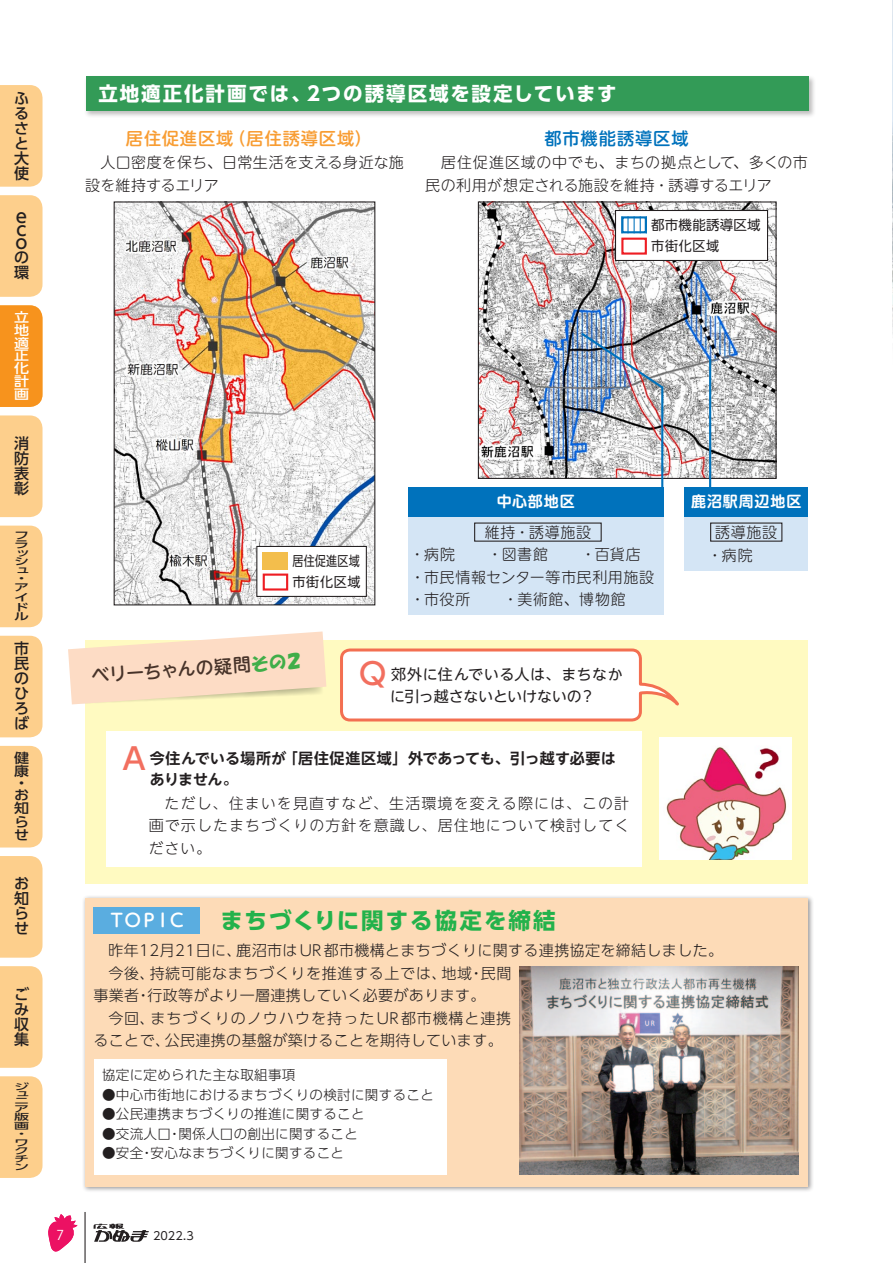
<style>
.page{position:relative;width:893px;height:1263px;background:#fff}
.page>*{position:absolute;margin:0;border:0;box-sizing:border-box;transform-origin:0 0}
.t1{font:700 22.5px "UD Shin Go Pro";letter-spacing:.085em;color:#23b24b}
.t2{font:700 19.5px "UD Shin Go Pro";letter-spacing:.1em;color:#fff}
.t3{font:500 18px "UD Shin M Go Pro";color:#473329}
.t4{font:500 18px "UD Shin M Go Pro";letter-spacing:-.16em;color:#fff}
.t5{font:500 18px/12.9px "UD Shin Go Pro";color:#231f20;text-align:justify}
.t6{font:500 17.25px "UD Shin M Go Pro";letter-spacing:.05em;color:#f89d33}
.t7{font:500 17.25px "UD Shin M Go Pro";letter-spacing:.05em;color:#0072bc}
.t8{font:300 15px/22.5px "UD Shin M Go Pro";letter-spacing:.03em;color:#231f20}
.t9{font:300 15px "UD Shin Go Pro";letter-spacing:.025em;color:#231f20}
.t10{font:300 15px/22.5px "UD Shin Go NT Pro";letter-spacing:.07em;color:#231f20;text-align:justify}
.t11{font:700 15px/21px "UD Shin Go NT Pro De";letter-spacing:.015em;color:#231f20}
.t12{font:300 15px/22.5px "UD Shin M Go Pro";letter-spacing:.01em;color:#231f20}
.t13{font:15px/22.5px "UD Shin Go NT Pro";letter-spacing:.005em;color:#231f20;text-align:center}
.t14{font:300 15px "UD Shin Go Pro";letter-spacing:.045em;color:#231f20}
.t15{font:300 15px "UD Shin Go Pro";letter-spacing:.07em;color:#231f20}
.t16{font:500 15px/15px "UD Shin Go Pro";color:#231f20;text-align:justify}
.t17{font:700 15px "UD Shin M Go Pro De";letter-spacing:.06em;color:#fff}
.t18{font:300 13.5px "UD Shin Go Pro";letter-spacing:.025em;color:#231f20}
.t19{font:13.5px/21.3px "UD Shin Go Pro";letter-spacing:.025em;color:#231f20}
.t20{font:13.5px/21.3px "UD Shin Go Pro";letter-spacing:.025em;color:#231f20;scale:.82 1}
.t21{font:13.5px "Koz Go Pr 6 N";color:#fff}
.t22{font:500 13.35px/13.4px "UD Shin Go Pro";color:#231f20;scale:1.12 1}
.t23{font:500 12.9px/12.9px "UD Shin Go Pro";color:#fff;text-align:justify;scale:1.16 1}
.t24{font:11.25px "UD Shin Go Pro";color:#231f20}
.t25{font:500 9.9px/8.4px "UD Shin Go Pro";color:#231f20;text-align:justify;scale:1.52 1}
.t26{font:500 8.7px/8.4px "UD Shin Go Pro";color:#231f20;text-align:justify;scale:1.72 1}
.s1{font-family:"HGS Soei Kakupoptai";font-weight:400;color:#40ae49}
.s2{font-weight:500;font-size:30px;color:#f26f5f}
.s3{font-family:"UD Shin Go NT Pro";font-weight:500;font-size:30px;color:#f26f5f}
</style>
<div class="page">
<div style="left:82px;top:895px;width:732px;height:297px;background:#231f20;opacity:.45"></div>
<div style="left:85px;top:898px;width:723px;height:288px;background:#fddbb7"></div>
<div style="left:85px;top:640px;width:723px;height:243px;background:#fffac1"></div>
<div style="left:84px;top:75px;width:732px;height:43px;background:#231f20;opacity:.3"></div>
<div style="left:86px;top:77px;width:722px;height:34px;background:#339b57"></div>
<div style="left:94px;top:1060px;width:352px;height:115px;background:#fff"></div>
<svg style="left:340px;top:648px;width:339px;height:74px"></svg>
<div style="left:106px;top:731px;width:536px;height:136px;background:#fff"></div>
<svg style="left:68px;top:631px;width:258px;height:74px"></svg>
<img style="left:480px;top:203px;width:295px;height:274px">
<div style="left:478px;top:201px;width:299px;height:278px;border:1px solid #231f20"></div>
<div style="left:615px;top:210px;width:152px;height:50px;background:#fff"></div>
<div style="left:615px;top:210px;width:153px;height:51px;border:1px solid #231f20"></div>
<div style="left:621px;top:238px;width:26px;height:17px;border:2px solid #ee1d23"></div>
<div style="left:621px;top:216px;width:26px;height:17px;border:2px solid #0072bc"></div>
<svg style="left:634px;top:216px;width:13px;height:17px"></svg>
<svg style="left:621px;top:216px;width:7px;height:17px"></svg>
<div style="left:408px;top:517px;width:255px;height:97px;background:#d4e5f5"></div>
<div style="left:408px;top:487px;width:255px;height:30px;background:#0072bc"></div>
<div style="left:685px;top:517px;width:123px;height:53px;background:#d4e5f5"></div>
<div style="left:685px;top:487px;width:123px;height:30px;background:#0072bc"></div>
<hr style="left:709px;top:359px;width:2px;height:129px;background:#0072bc">
<hr style="left:661px;top:387px;width:2px;height:110px;background:#0072bc">
<img style="left:579px;top:331px;width:86px;height:59px">
<img style="left:116px;top:203px;width:257px;height:400px">
<div style="left:257px;top:546px;width:109px;height:50px;background:#fff"></div>
<div style="left:256px;top:546px;width:111px;height:51px;border:1px solid #231f20"></div>
<div style="left:263px;top:552px;width:25px;height:17px;background:#f3be4c"></div>
<div style="left:263px;top:573px;width:25px;height:17px;border:2px solid #ee1d23"></div>
<div style="left:94px;top:907px;width:106px;height:26px;background:#5aade0"></div>
<img style="left:520px;top:966px;width:278px;height:209px">
<img style="left:659px;top:737px;width:132px;height:123px">
<svg style="left:94px;top:1224px;width:55px;height:18px"></svg>
<hr style="left:85px;top:1212px;width:1px;height:51px;background:#231f20">
<svg style="left:48px;top:1214px;width:30px;height:38px"></svg>
<div style="left:0;top:195px;width:43px;height:102px;background:#fdcf8c"></div>
<div style="left:0;top:415px;width:43px;height:102px;background:#fdcf8c"></div>
<div style="left:0;top:526px;width:43px;height:101px;background:#fdcf8c"></div>
<div style="left:0;top:636px;width:43px;height:101px;background:#fdcf8c"></div>
<div style="left:0;top:746px;width:43px;height:101px;background:#fdcf8c"></div>
<div style="left:0;top:856px;width:43px;height:102px;background:#fdcf8c"></div>
<div style="left:0;top:966px;width:43px;height:102px;background:#fdcf8c"></div>
<div style="left:0;top:1076px;width:43px;height:102px;background:#fdcf8c"></div>
<div style="left:0;top:85px;width:43px;height:102px;background:#fdcf8c"></div>
<div style="left:0;top:305px;width:43px;height:102px;background:#f7931d"></div>
<p class="t16" style="left:14px;top:90px;width:16px">ふるさと大使</p>
<p class="t5" style="left:13px;top:209px;width:16px">ｅｃｏ</p>
<p class="t16" style="left:14px;top:249px;width:16px">の環</p>
<p class="t23" style="left:14px;top:310px;width:14px">立地適正化計画</p>
<p class="t16" style="left:14px;top:435px;width:16px">消防表彰</p>
<p class="t25" style="left:14px;top:530px;width:10px;line-height:9.6px">フラ</p>
<p class="t25" style="left:14px;top:548px;width:11px">ッシュ・</p>
<p class="t25" style="left:14px;top:582px;width:11px;line-height:9.8px">アイドル</p>
<p class="t16" style="left:14px;top:640px;width:17px">市民のひろば</p>
<p class="t22" style="left:14px;top:750px;width:15px">健康</p>
<p class="t22" style="left:14px;top:776px;width:14px;line-height:12px">・お</p>
<p class="t22" style="left:14px;top:801px;width:14px;text-align:justify">知らせ</p>
<p class="t16" style="left:14px;top:876px;width:16px">お知らせ</p>
<p class="t16" style="left:14px;top:986px;width:17px">ごみ収集</p>
<p class="t26" style="left:14px;top:1082px;width:10px;line-height:7.1px">ジュニ</p>
<p class="t26" style="left:14px;top:1104px;width:10px;text-align:left">ア版画・ワクチン</p>
<p class="t2" style="left:98px;top:78px;width:520px">立地適正化計画では、２つの誘導区域を設定しています</p>
<p class="t6" style="left:126px;top:124px;width:247px">居住促進区域（居住誘導区域）</p>
<p class="t12" style="left:85px;top:151px;width:320px">　人口密度を保ち、日常生活を支える身近な施設を維持するエリア</p>
<p class="t7" style="left:545px;top:124px;width:146px">都市機能誘導区域</p>
<p class="t8" style="left:425px;top:151px;width:384px">　居住促進区域の中でも、まちの拠点として、多くの市民の利用が想定される施設を維持・誘導するエリア</p>
<p class="t19" style="left:651px;top:214px;width:111px">都市機能誘導区域市街化区域</p>
<p class="t20" style="left:292px;top:550px;width:84px">居住促進区域市街化区域</p>
<p class="t17" style="left:497px;top:490px;width:79px">中心部地区</p>
<p class="t8" style="left:410px;top:520px;width:246px;text-indent:75px">維持・誘導施設<br>・病院　　・図書館　　・百貨店・市民情報センター等市民利用施設・市役所　　・美術館、博物館</p>
<p class="t17" style="left:691px;top:490px;width:112px">鹿沼駅周辺地区</p>
<p class="t8" style="left:708px;top:520px;width:71px;text-indent:8px">誘導施設・病院</p>
<p class="t3" style="left:90px;top:661px;width:213px;rotate:-4deg">ベリーちゃんの疑問<span class="s1">その２</span></p>
<p class="t13" style="left:359px;top:662px;width:265px"><span class="s2">Q</span> 郊外に住んでいる人は、まちなかに引っ越さないといけないの？</p>
<p class="t11" style="left:150px;top:747px;width:467px;text-indent:-31px"><span class="s3">Ａ</span>今住んでいる場所が「居住促進区域」外であっても、引っ越す必要はありません。</p>
<p class="t10" style="left:149px;top:791px;width:482px">　ただし、住まいを見直すなど、生活環境を変える際には、この計画で示したまちづくりの方針を意識し、居住地について検討してください。</p>
<p class="t4" style="left:108px;top:906px;width:80px">ＴＯＰＩＣ</p>
<p class="t1" style="left:220px;top:902px;width:337px">まちづくりに関する協定を締結</p>
<p class="t9" style="left:109px;top:938px;width:616px">昨年12月21日に、鹿沼市はUR都市機構とまちづくりに関する連携協定を締結しました。</p>
<p class="t14" style="left:109px;top:961px;width:404px">今後、持続可能なまちづくりを推進する上では、地域・民間</p>
<p class="t9" style="left:94px;top:983px;width:393px">事業者・行政等がより一層連携していく必要があります。</p>
<p class="t15" style="left:109px;top:1006px;width:404px">今回、まちづくりのノウハウを持ったUR都市機構と連携</p>
<p class="t9" style="left:94px;top:1028px;width:411px">ることで、公民連携の基盤が築けることを期待しています。</p>
<p class="t18" style="left:102px;top:1064px;width:195px">協定に定められた主な取組事項</p>
<p class="t18" style="left:102px;top:1084px;width:333px">●中心市街地におけるまちづくりの検討に関すること</p>
<p class="t18" style="left:102px;top:1103px;width:264px">●公民連携まちづくりの推進に関すること</p>
<p class="t18" style="left:102px;top:1123px;width:257px">●交流人口・関係人口の創出に関すること</p>
<p class="t18" style="left:102px;top:1142px;width:243px">●安全・安心なまちづくりに関すること</p>
<p class="t21" style="left:57px;top:1227px;width:9px">7</p>
<p class="t24" style="left:153px;top:1227px;width:42px">2022.3</p>
</div>
